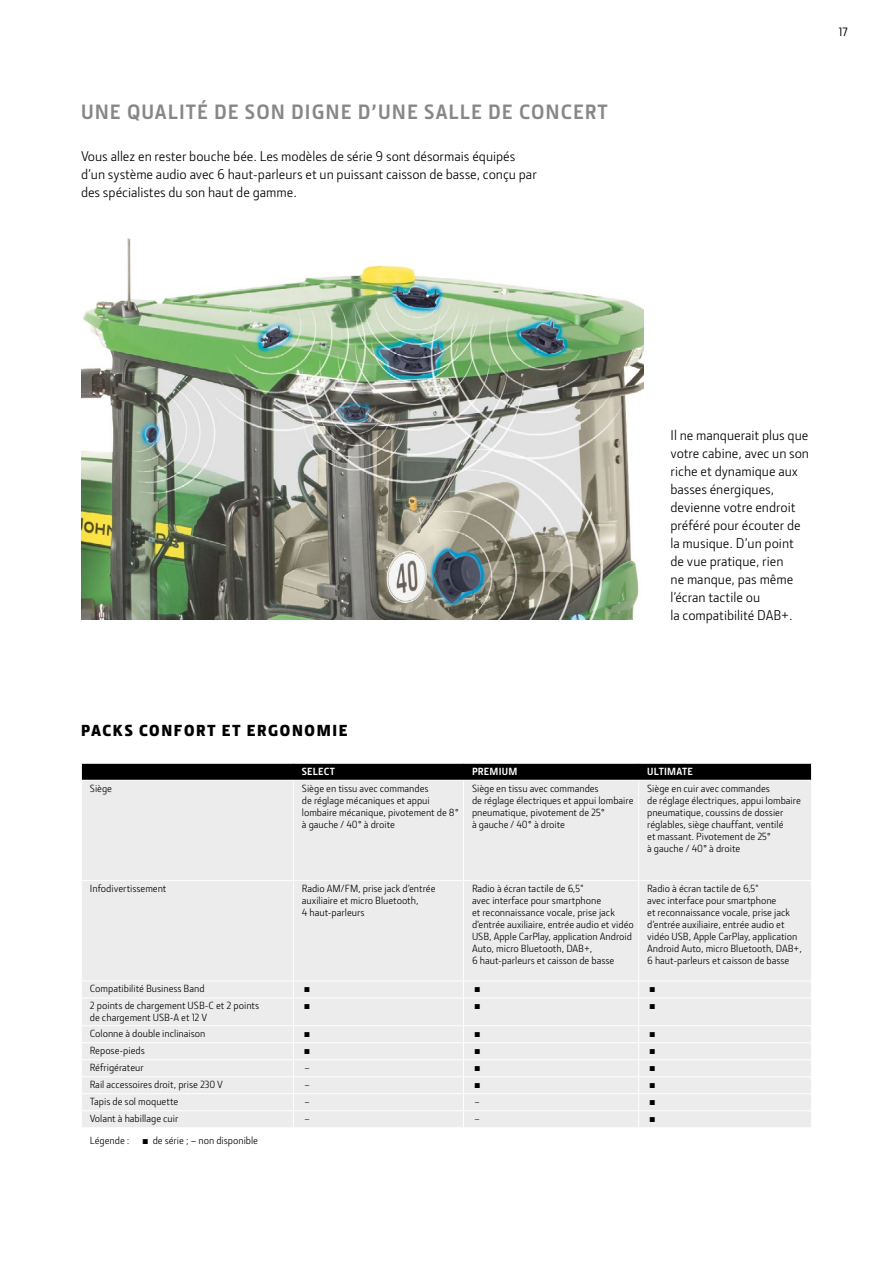
<style>
.page{position:relative;width:893px;height:1263px;background:#fff}
.page>*{position:absolute;margin:0;border:0;box-sizing:border-box;transform-origin:0 0}
._14_pt_JDSPro_Subtit{font:700 21px "JD Sans Pro";letter-spacing:.05em;color:#878786}
._11_pt_Section_Headl{font:900 16.5px "Section";letter-spacing:.1em;color:#000}
._9_5_pt_JDSPro_Copy{font:14.25px/18px "JD Sans Pro";color:#000}
._8_pt_JDSPro_Pagenu{font:500 12px "JD Sans Pro";color:#000}
._7_pt_JDSPro_Table{font:10.5px/12px "JD Sans Pro";color:#000}
._7_pt_JDSPro_Table-2{font:700 10.5px "JD Sans Pro";letter-spacing:.025em;color:#fff}
._7_pt_JDSPro_Table-3{font:9.75px "JD Sans Pro";color:#000}
</style>
<div class="page">
<img style="left:81px;top:238px;width:562px;height:382px">
<div style="left:82px;top:781px;width:729px;height:346px;background:#ececed"></div>
<hr style="left:293px;top:781px;width:1px;height:99px;background:#fff">
<hr style="left:638px;top:781px;width:1px;height:99px;background:#fff">
<hr style="left:81px;top:880px;width:212px;height:1px;background:#fff">
<hr style="left:293px;top:880px;width:170px;height:1px;background:#fff">
<hr style="left:293px;top:881px;width:1px;height:99px;background:#fff">
<hr style="left:463px;top:880px;width:176px;height:1px;background:#fff">
<hr style="left:639px;top:880px;width:173px;height:1px;background:#fff">
<hr style="left:638px;top:881px;width:1px;height:99px;background:#fff">
<hr style="left:81px;top:997px;width:212px;height:1px;background:#fff">
<hr style="left:293px;top:997px;width:170px;height:1px;background:#fff">
<hr style="left:81px;top:1025px;width:212px;height:1px;background:#fff">
<hr style="left:293px;top:1025px;width:170px;height:1px;background:#fff">
<hr style="left:463px;top:1025px;width:176px;height:1px;background:#fff">
<hr style="left:639px;top:1025px;width:173px;height:1px;background:#fff">
<hr style="left:81px;top:1076px;width:212px;height:1px;background:#fff">
<hr style="left:293px;top:1076px;width:170px;height:1px;background:#fff">
<hr style="left:463px;top:1076px;width:176px;height:1px;background:#fff">
<hr style="left:639px;top:1076px;width:173px;height:1px;background:#fff">
<hr style="left:81px;top:1093px;width:212px;height:1px;background:#fff">
<hr style="left:293px;top:1093px;width:170px;height:1px;background:#fff">
<hr style="left:81px;top:1110px;width:212px;height:1px;background:#fff">
<hr style="left:293px;top:1110px;width:170px;height:1px;background:#fff">
<hr style="left:463px;top:1110px;width:176px;height:1px;background:#fff">
<hr style="left:639px;top:1110px;width:173px;height:1px;background:#fff">
<hr style="left:463px;top:781px;width:1px;height:99px;background:#fff">
<hr style="left:463px;top:881px;width:1px;height:99px;background:#fff">
<svg style="left:81px;top:763px;width:731px;height:17px;background:#101010"></svg>
<hr style="left:81px;top:980px;width:212px;height:1px;background:#fff">
<hr style="left:293px;top:980px;width:170px;height:1px;background:#fff">
<hr style="left:463px;top:980px;width:176px;height:1px;background:#fff">
<hr style="left:639px;top:980px;width:173px;height:1px;background:#fff">
<hr style="left:81px;top:1059px;width:212px;height:1px;background:#fff">
<hr style="left:293px;top:1059px;width:170px;height:1px;background:#fff">
<hr style="left:463px;top:1059px;width:176px;height:1px;background:#fff">
<hr style="left:639px;top:1059px;width:173px;height:1px;background:#fff">
<hr style="left:81px;top:1042px;width:212px;height:1px;background:#fff">
<hr style="left:293px;top:1042px;width:170px;height:1px;background:#fff">
<svg style="left:293px;top:981px;width:1px;height:146px"></svg>
<hr style="left:463px;top:1042px;width:176px;height:1px;background:#fff">
<hr style="left:639px;top:1042px;width:173px;height:1px;background:#fff">
<hr style="left:463px;top:1093px;width:176px;height:1px;background:#fff">
<svg style="left:463px;top:981px;width:1px;height:146px"></svg>
<hr style="left:639px;top:1093px;width:173px;height:1px;background:#fff">
<svg style="left:638px;top:981px;width:1px;height:146px"></svg>
<hr style="left:463px;top:997px;width:176px;height:1px;background:#fff">
<hr style="left:639px;top:997px;width:173px;height:1px;background:#fff">
<p class="_14_pt_JDSPro_Subtit" style="left:81px;top:99px;width:528px">UNE QUALITÉ DE SON DIGNE D’UNE SALLE DE CONCERT</p>
<p class="_9_5_pt_JDSPro_Copy" style="left:81px;top:146px;width:457px">Vous allez en rester bouche bée. Les modèles de série 9 sont désormais équipés d’un système audio avec 6 haut-parleurs et un puissant caisson de basse, conçu par des spécialistes du son haut de gamme.</p>
<p class="_8_pt_JDSPro_Pagenu" style="left:839px;top:23px;width:11px">17</p>
<p class="_11_pt_Section_Headl" style="left:81px;top:720px;width:268px">PACKS CONFORT ET ERGONOMIE</p>
<p class="_9_5_pt_JDSPro_Copy" style="left:670px;top:426px;width:140px">Il ne manquerait plus que votre cabine, avec un son riche et dynamique aux basses énergiques, devienne votre endroit préféré pour écouter de la musique. D’un point de vue pratique, rien<br>ne manque, pas même l’écran tactile ou<br>la compatibilité DAB+.</p>
<p class="_7_pt_JDSPro_Table-2" style="left:302px;top:765px;width:35px">SELECT</p>
<p class="_7_pt_JDSPro_Table-2" style="left:472px;top:765px;width:47px">PREMIUM</p>
<p class="_7_pt_JDSPro_Table-2" style="left:647px;top:765px;width:47px">ULTIMATE</p>
<p class="_7_pt_JDSPro_Table" style="left:90px;top:782px;width:24px">Siège</p>
<p class="_7_pt_JDSPro_Table" style="left:302px;top:782px;width:158px">Siège en tissu avec commandes<br>de réglage mécaniques et appui lombaire mécanique, pivotement de 8° à gauche / 40° à droite</p>
<p class="_7_pt_JDSPro_Table" style="left:472px;top:782px;width:163px">Siège en tissu avec commandes<br>de réglage électriques et appui lombaire pneumatique, pivotement de 25°<br>à gauche / 40° à droite</p>
<p class="_7_pt_JDSPro_Table" style="left:647px;top:782px;width:155px">Siège en cuir avec commandes<br>de réglage électriques, appui lombaire pneumatique, coussins de dossier réglables, siège chauffant, ventilé<br>et massant. Pivotement de 25°<br>à gauche / 40° à droite</p>
<p class="_7_pt_JDSPro_Table" style="left:90px;top:882px;width:78px">Infodivertissement</p>
<p class="_7_pt_JDSPro_Table" style="left:302px;top:882px;width:135px">Radio AM/FM, prise jack d’entrée auxiliaire et micro Bluetooth,<br>4 haut-parleurs</p>
<p class="_7_pt_JDSPro_Table" style="left:472px;top:882px;width:163px">Radio à écran tactile de 6,5"<br>avec interface pour smartphone<br>et reconnaissance vocale, prise jack d’entrée auxiliaire, entrée audio et vidéo USB, Apple CarPlay, application Android Auto, micro Bluetooth, DAB+,<br>6 haut-parleurs et caisson de basse</p>
<p class="_7_pt_JDSPro_Table" style="left:647px;top:882px;width:156px">Radio à écran tactile de 6,5"<br>avec interface pour smartphone<br>et reconnaissance vocale, prise jack d’entrée auxiliaire, entrée audio et vidéo USB, Apple CarPlay, application Android Auto, micro Bluetooth, DAB+, 6 haut-parleurs et caisson de basse</p>
<p class="_7_pt_JDSPro_Table" style="left:90px;top:982px;width:116px">Compatibilité Business Band</p>
<p class="_7_pt_JDSPro_Table" style="left:302px;top:982px;width:12px">▪</p>
<p class="_7_pt_JDSPro_Table" style="left:472px;top:982px;width:12px">▪</p>
<p class="_7_pt_JDSPro_Table" style="left:647px;top:982px;width:12px">▪</p>
<p class="_7_pt_JDSPro_Table" style="left:90px;top:999px;width:171px">2 points de chargement USB-C et 2 points de chargement USB-A et 12 V</p>
<p class="_7_pt_JDSPro_Table" style="left:302px;top:999px;width:12px">▪</p>
<p class="_7_pt_JDSPro_Table" style="left:472px;top:999px;width:12px">▪</p>
<p class="_7_pt_JDSPro_Table" style="left:647px;top:999px;width:12px">▪</p>
<p class="_7_pt_JDSPro_Table" style="left:90px;top:1027px;width:117px">Colonne à double inclinaison</p>
<p class="_7_pt_JDSPro_Table" style="left:302px;top:1027px;width:12px">▪</p>
<p class="_7_pt_JDSPro_Table" style="left:472px;top:1027px;width:12px">▪</p>
<p class="_7_pt_JDSPro_Table" style="left:647px;top:1027px;width:12px">▪</p>
<p class="_7_pt_JDSPro_Table" style="left:90px;top:1044px;width:57px">Repose-pieds</p>
<p class="_7_pt_JDSPro_Table" style="left:302px;top:1044px;width:12px">▪</p>
<p class="_7_pt_JDSPro_Table" style="left:472px;top:1044px;width:12px">▪</p>
<p class="_7_pt_JDSPro_Table" style="left:647px;top:1044px;width:12px">▪</p>
<p class="_7_pt_JDSPro_Table" style="left:90px;top:1061px;width:55px">Réfrigérateur</p>
<p class="_7_pt_JDSPro_Table-3" style="left:304px;top:1061px;width:7px">–</p>
<p class="_7_pt_JDSPro_Table" style="left:472px;top:1061px;width:12px">▪</p>
<p class="_7_pt_JDSPro_Table" style="left:647px;top:1061px;width:12px">▪</p>
<p class="_7_pt_JDSPro_Table" style="left:90px;top:1078px;width:135px">Rail accessoires droit, prise 230 V</p>
<p class="_7_pt_JDSPro_Table-3" style="left:304px;top:1078px;width:7px">–</p>
<p class="_7_pt_JDSPro_Table" style="left:472px;top:1078px;width:12px">▪</p>
<p class="_7_pt_JDSPro_Table" style="left:647px;top:1078px;width:12px">▪</p>
<p class="_7_pt_JDSPro_Table" style="left:90px;top:1095px;width:90px">Tapis de sol moquette</p>
<p class="_7_pt_JDSPro_Table-3" style="left:304px;top:1095px;width:7px">–</p>
<p class="_7_pt_JDSPro_Table-3" style="left:475px;top:1095px;width:7px">–</p>
<p class="_7_pt_JDSPro_Table" style="left:647px;top:1095px;width:12px">▪</p>
<p class="_7_pt_JDSPro_Table" style="left:90px;top:1112px;width:90px">Volant à habillage cuir</p>
<p class="_7_pt_JDSPro_Table-3" style="left:304px;top:1112px;width:7px">–</p>
<p class="_7_pt_JDSPro_Table-3" style="left:475px;top:1112px;width:7px">–</p>
<p class="_7_pt_JDSPro_Table" style="left:647px;top:1112px;width:12px">▪</p>
<p class="_7_pt_JDSPro_Table" style="left:90px;top:1134px;width:170px">Légende : ▪ de série ; – non disponible</p>
</div>
